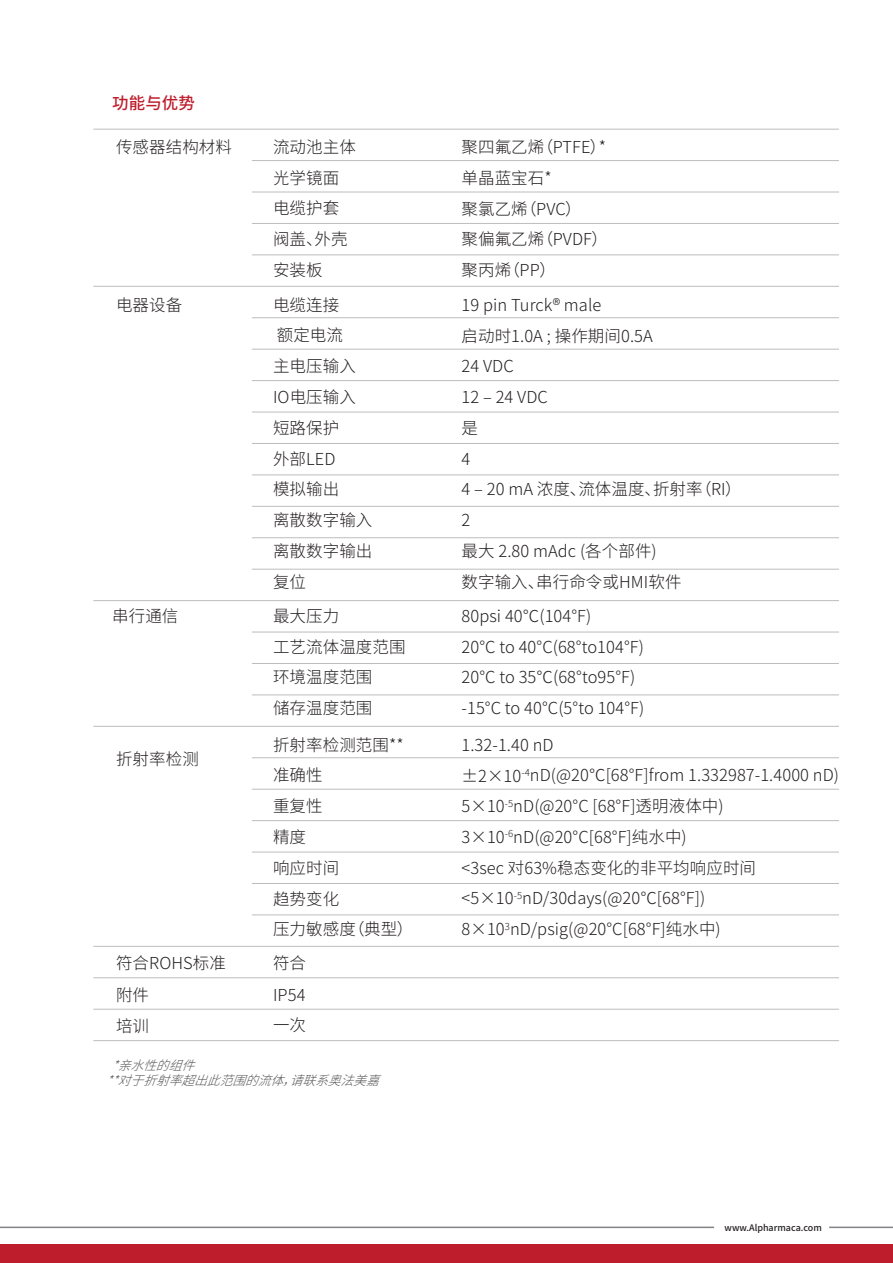
<style>
.page{position:relative;width:893px;height:1263px;background:#fff}
.page>*{position:absolute;margin:0;border:0;box-sizing:border-box;transform-origin:0 0}
.t1{font:300 16.5px/30.8px "Source Han Sans CN";letter-spacing:.005em;color:#231f20}
.t2{font:500 16.5px "Source Han Sans CN";letter-spacing:.005em;color:#be1d2c}
.t3{font:italic 300 12.75px/15.3px "Source Han Sans CN";color:#57585a}
.t4{font:500 9px "Source Han Sans CN";color:#231f20}
</style>
<div class="page">
<div style="left:0;top:1245px;width:893px;height:18px;background:#be1d2c"></div>
<hr style="left:0;top:1226px;width:714px;height:2px;background:#808285">
<hr style="left:829px;top:1226px;width:64px;height:2px;background:#808285">
<hr style="left:93px;top:1040px;width:746px;height:1px;background:#bcbdc0">
<hr style="left:93px;top:1009px;width:746px;height:1px;background:#bcbdc0">
<hr style="left:93px;top:977px;width:746px;height:1px;background:#bcbdc0">
<hr style="left:93px;top:946px;width:746px;height:1px;background:#bcbdc0">
<hr style="left:252px;top:914px;width:587px;height:1px;background:#bcbdc0">
<hr style="left:252px;top:883px;width:587px;height:1px;background:#bcbdc0">
<hr style="left:252px;top:852px;width:587px;height:1px;background:#bcbdc0">
<hr style="left:252px;top:820px;width:587px;height:1px;background:#bcbdc0">
<hr style="left:252px;top:789px;width:587px;height:1px;background:#bcbdc0">
<hr style="left:252px;top:757px;width:587px;height:1px;background:#bcbdc0">
<hr style="left:93px;top:726px;width:746px;height:1px;background:#bcbdc0">
<hr style="left:252px;top:694px;width:587px;height:1px;background:#bcbdc0">
<hr style="left:252px;top:663px;width:587px;height:1px;background:#bcbdc0">
<hr style="left:252px;top:632px;width:587px;height:1px;background:#bcbdc0">
<hr style="left:93px;top:600px;width:746px;height:1px;background:#bcbdc0">
<hr style="left:252px;top:569px;width:587px;height:1px;background:#bcbdc0">
<hr style="left:252px;top:537px;width:587px;height:1px;background:#bcbdc0">
<hr style="left:252px;top:506px;width:587px;height:1px;background:#bcbdc0">
<hr style="left:252px;top:474px;width:587px;height:1px;background:#bcbdc0">
<hr style="left:252px;top:443px;width:587px;height:1px;background:#bcbdc0">
<hr style="left:252px;top:412px;width:587px;height:1px;background:#bcbdc0">
<hr style="left:252px;top:380px;width:587px;height:1px;background:#bcbdc0">
<hr style="left:252px;top:349px;width:587px;height:1px;background:#bcbdc0">
<hr style="left:252px;top:317px;width:587px;height:1px;background:#bcbdc0">
<hr style="left:93px;top:286px;width:746px;height:1px;background:#bcbdc0">
<hr style="left:252px;top:254px;width:587px;height:1px;background:#bcbdc0">
<hr style="left:252px;top:223px;width:587px;height:1px;background:#bcbdc0">
<hr style="left:252px;top:192px;width:587px;height:1px;background:#bcbdc0">
<hr style="left:252px;top:160px;width:587px;height:1px;background:#bcbdc0">
<hr style="left:93px;top:129px;width:746px;height:1px;background:#bcbdc0">
<p class="t2" style="left:112px;top:94px;width:84px">功能与优势</p>
<p class="t1" style="left:116px;top:132px;width:117px">传感器结构材料</p>
<p class="t1" style="left:273px;top:132px;width:84px">流动池主体光学镜面电缆护套阀盖、外壳安装板</p>
<p class="t1" style="left:461px;top:132px;width:148px">聚四氟乙烯（PTFE）*单晶蓝宝石*<br>聚氯乙烯（PVC）<br>聚偏氟乙烯（PVDF）聚丙烯（PP）</p>
<p class="t1" style="left:116px;top:290px;width:68px">电器设备</p>
<p class="t1" style="left:112px;top:601px;width:68px">串行通信</p>
<p class="t1" style="left:116px;top:744px;width:84px">折射率检测</p>
<p class="t1" style="left:273px;top:290px;width:101px">电缆连接<br>额定电流<br>主电压输入<br>IO电压输入短路保护<br>外部LED<br>模拟输出<br>离散数字输入离散数字输出复位</p>
<p class="t1" style="left:461px;top:290px;width:282px">19 pin Turck® male<br>启动时1.0A ; 操作期间0.5A<br>24 VDC<br>12 ‒ 24 VDC<br>是<br>4<br>4 ‒ 20 mA 浓度、流体温度、折射率（RI）<br>2<br>最大 2.80 mAdc (各个部件)<br>数字输入、串行命令或HMI软件</p>
<p class="t1" style="left:273px;top:601px;width:134px">最大压力<br>工艺流体温度范围环境温度范围<br>储存温度范围</p>
<p class="t1" style="left:273px;top:730px;width:142px">折射率检测范围**准确性<br>重复性<br>精度<br>响应时间<br>趋势变化<br>压力敏感度（典型）</p>
<p class="t1" style="left:461px;top:730px;width:379px">1.32-1.40 nD<br>±2×10<sup>-4</sup>nD(@20℃[68°F]from 1.332987-1.4000 nD)<br>5×10<sup>-5</sup>nD(@20°C [68°F]透明液体中)<br>3×10<sup>-6</sup>nD(@20°C[68°F]纯水中)<br>&lt;3sec 对63%稳态变化的非平均响应时间&lt;5×10<sup>-5</sup>nD/30days(@20℃[68°F])<br>8×10<sup>3</sup>nD/psig(@20°C[68°F]纯水中)</p>
<p class="t1" style="left:461px;top:601px;width:184px">80psi 40℃(104°F)<br>20°C to 40°C(68°to104°F)<br>20°C to 35℃(68°to95°F) -15°C to 40°C(5°to 104°F)</p>
<p class="t1" style="left:116px;top:948px;width:111px">符合ROHS标准</p>
<p class="t1" style="left:273px;top:947px;width:35px;line-height:31.3px;text-align:justify">符合IP54一次</p>
<p class="t1" style="left:116px;top:980px;width:35px;line-height:31.2px">附件培训</p>
<p class="t3" style="left:107px;top:1058px;width:287px;text-indent:6px">*亲水性的组件<br>**对于折射率超出此范围的流体，请联系奥法美嘉</p>
<p class="t4" style="left:725px;top:1222px;width:99px">www.Alpharmaca.com</p>
</div>
